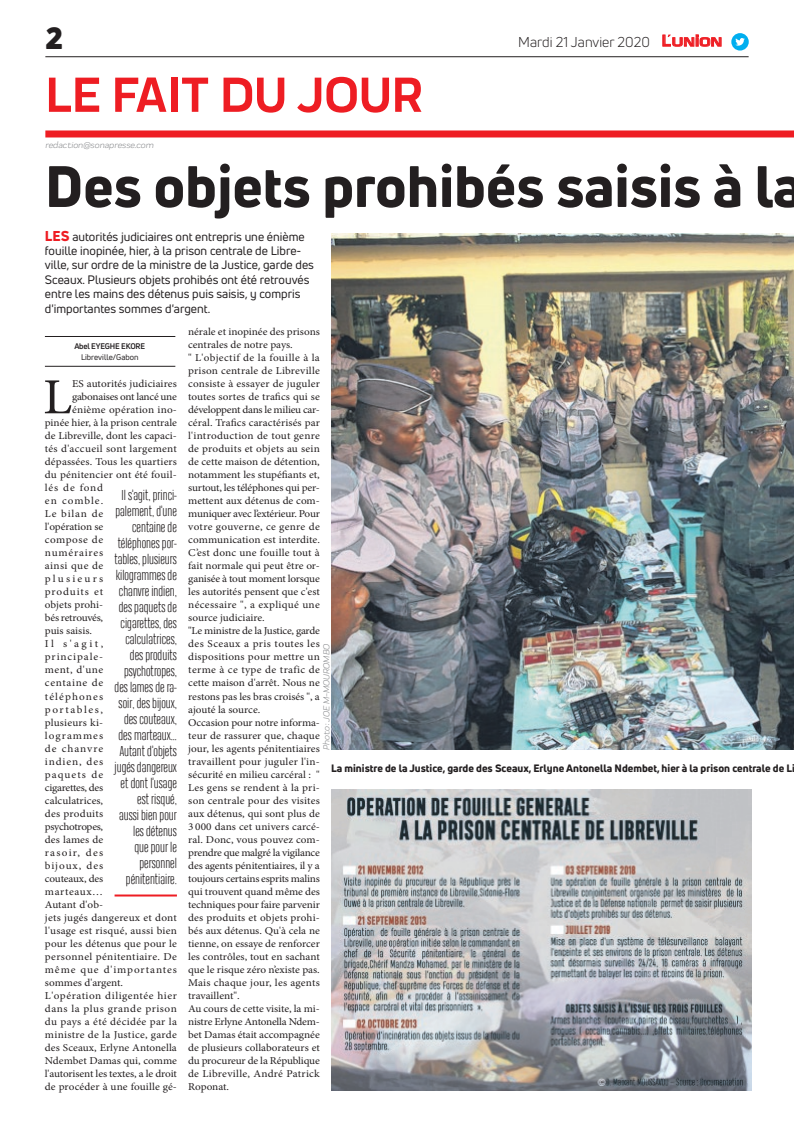
<style>
.page{position:relative;width:794px;height:1129px;background:#fff}
.page>*{position:absolute;margin:0;border:0;box-sizing:border-box;transform-origin:0 0}
.t1{font:800 57px "Uni Neue";color:#231f20}
.t2{font:700 51px "Praktika";color:#ee1d23}
.t3{font:50.5px "Minion Pro";color:#231f20;scale:1.07 1}
.t4{font:900 30px "Uni Neue";color:#231f20}
.t5{font:14px "Uni Neue";color:#231f20}
.t6{font:300 13.3px/16px "Heading Compressed Pro";color:#231f20;text-align:right}
.t7{font:12px/14.4px "Uni Neue";color:#231f20}
.t8{font:10.5px/13px "Minion Pro";letter-spacing:.005em;color:#231f20;scale:1.07 1}
.t9{font:800 10.5px "Uni Neue";color:#231f20}
.t10{font:10.5px "Minion Pro";letter-spacing:.025em;color:#231f20;scale:1.07 1}
.t11{font:10.5px "Minion Pro";letter-spacing:.045em;color:#231f20;scale:1.07 1}
.t12{font:10.5px "Minion Pro";letter-spacing:-.025em;color:#231f20;scale:1.07 1}
.t13{font:10.5px "Minion Pro";letter-spacing:.03em;color:#231f20;scale:1.07 1}
.t14{font:10.5px "Minion Pro";letter-spacing:-.015em;color:#231f20;scale:1.07 1}
.t15{font:10.5px "Minion Pro";letter-spacing:.08em;color:#231f20;scale:1.07 1}
.t16{font:10.5px "Minion Pro";letter-spacing:.075em;color:#231f20;scale:1.07 1}
.t17{font:10.5px "Minion Pro";letter-spacing:.085em;color:#231f20;scale:1.07 1}
.t18{font:10.5px "Minion Pro";letter-spacing:.095em;color:#231f20;scale:1.07 1}
.t19{font:10.5px "Minion Pro";letter-spacing:-.03em;color:#231f20;scale:1.07 1}
.t20{font:10.5px "Minion Pro";letter-spacing:.035em;color:#231f20;scale:1.07 1}
.t21{font:10.5px "Minion Pro";letter-spacing:.06em;color:#231f20;scale:1.07 1}
.t22{font:10.5px "Minion Pro";letter-spacing:.14em;color:#231f20;scale:1.07 1}
.t23{font:10.5px "Minion Pro";letter-spacing:.11em;color:#231f20;scale:1.07 1}
.t24{font:10.5px "Minion Pro";letter-spacing:.195em;color:#231f20;scale:1.07 1}
.t25{font:10.5px "Minion Pro";letter-spacing:.09em;color:#231f20;scale:1.07 1}
.t26{font:10.5px "Minion Pro";letter-spacing:.05em;color:#231f20;scale:1.07 1}
.t27{font:italic 9px "Praktika";color:#818386}
.t28{font:8px "Uni Neue";color:#231f20}
.t29{font:700 8px "Uni Neue";letter-spacing:-.02em;color:#231f20}
.s1{font-family:"Eurostile";font-weight:600;font-size:14.9px;color:#ee1d23}
.s2{font-family:"Eurostile";font-weight:600;font-size:11.4px;color:#ee1d23}
.s3{font-weight:800;font-size:14px;color:#ee1d23}
</style>
<div class="page">
<hr style="left:45px;top:56px;width:703px;height:1px;background:#231f20">
<div style="left:45px;top:130px;width:749px;height:7px;background:#ee1d23"></div>
<img style="left:332px;top:789px;width:420px;height:301px">
<svg style="left:662px;top:34px;width:60px;height:13px"></svg>
<div style="left:731px;top:33px;width:17px;height:18px;background:#00aeef;border-radius:50%"></div>
<svg style="left:735px;top:38px;width:10px;height:8px"></svg>
<hr style="left:45px;top:366px;width:130px;height:1px;background:#231f20">
<hr style="left:45px;top:336px;width:130px;height:1px;background:#231f20">
<hr style="left:115px;top:894px;width:62px;height:2px;background:#ee1d23">
<img style="left:331px;top:233px;width:463px;height:516px">
<h3 class="t4" style="left:45px;top:17px;width:19px">2</h3>
<h2 class="t2" style="left:45px;top:54px;width:378px">LE FAIT DU JOUR</h2>
<p class="t27" style="left:45px;top:139px;width:110px">redaction@sonapresse.com</p>
<h3 class="t5" style="left:518px;top:33px;width:205px">Mardi 21 Janvier 2020 <span class="s1">L</span><span class="s2">UNION</span></h3>
<h1 class="t1" style="left:45px;top:148px;width:760px">Des objets prohibés saisis à la</h1>
<p class="t7" style="left:45px;top:229px;width:270px"><span class="s3">LES</span> autorités judiciaires ont entrepris une énième fouille inopinée, hier, à la prison centrale de Libre&shy;ville, sur ordre de la ministre de la Justice, garde des Sceaux. Plusieurs objets prohibés ont été retrouvés entre les mains des détenus puis saisis, y compris d'importantes sommes d'argent.</p>
<p class="t29" style="left:74px;top:341px;width:72px">Abel EYEGHE EKORE</p>
<p class="t28" style="left:81px;top:352px;width:59px">Libreville/Gabon</p>
<p class="t8" style="left:188px;top:325px;width:125px">nérale et inopinée des prisons centrales de notre pays.<br>" L'objectif de la fouille à la prison centrale de Libreville consiste à essayer de juguler toutes sortes de trafics qui se développent dans le milieu car&shy;céral. Trafics caractérisés par l'introduction de tout genre de produits et objets au sein de cette maison de détention, notamment les stupéfiants et, surtout, les téléphones qui per&shy;mettent aux détenus de com&shy;muniquer avec l’extérieur. Pour votre gouverne, ce genre de communication est interdite.<br>C’est donc une fouille tout à fait normale qui peut être or&shy;ganisée à tout moment lorsque les autorités pensent que c'est nécessaire ", a expliqué une source judiciaire.<br>"Le ministre de la Justice, garde des Sceaux a pris toutes les dispositions pour mettre un terme à ce type de trafic de cette maison d'arrêt. Nous ne restons pas les bras croisés ", a ajouté la source.<br>Occasion pour notre informa&shy;teur de rassurer que, chaque jour, les agents pénitentiaires travaillent pour juguler l'in&shy;sécurité en milieu carcéral : "<br>Les gens se rendent à la pri&shy;son centrale pour des visites aux détenus, qui sont plus de<br>3 000 dans cet univers carcé&shy;ral. Donc, vous pouvez com&shy;prendre que malgré la vigilance des agents pénitentiaires, il y a toujours certains esprits malins qui trouvent quand même des techniques pour faire parvenir des produits et objets prohi&shy;bés aux détenus. Qu'à cela ne tienne, on essaye de renforcer les contrôles, tout en sachant que le risque zéro n’existe pas.<br>Mais chaque jour, les agents travaillent".<br>Au cours de cette visite, la mi&shy;nistre Erlyne Antonella Ndem&shy;bet Damas était accompagnée de plusieurs collaborateurs et du procureur de la République de Libreville, André Patrick<br>Roponat.</p>
<h3 class="t3" style="left:43px;top:363px;width:29px">L</h3>
<p class="t8" style="left:72px;top:377px;width:99px">ES autorités judiciaires</p>
<p class="t12" style="left:72px;top:390px;width:99px">gabonaises ont lancé une</p>
<p class="t8" style="left:72px;top:403px;width:99px">énième opération ino-</p>
<p class="t8" style="left:45px;top:416px;width:125px">pinée hier, à la prison centrale</p>
<p class="t8" style="left:45px;top:429px;width:125px">de Libreville, dont les capaci-</p>
<p class="t10" style="left:45px;top:442px;width:125px">tés d'accueil sont largement</p>
<p class="t8" style="left:45px;top:455px;width:125px">dépassées. Tous les quartiers</p>
<p class="t8" style="left:45px;top:468px;width:125px">du pénitencier ont été fouil-</p>
<p class="t16" style="left:45px;top:481px;width:56px">lés de fond</p>
<p class="t17" style="left:45px;top:494px;width:56px">en comble.</p>
<p class="t16" style="left:45px;top:507px;width:56px">Le bilan de</p>
<p class="t8" style="left:45px;top:520px;width:56px">l'opération se</p>
<p class="t11" style="left:45px;top:533px;width:56px">compose de</p>
<p class="t16" style="left:45px;top:546px;width:56px">numéraires</p>
<p class="t20" style="left:45px;top:559px;width:56px">ainsi que de</p>
<p class="t24" style="left:45px;top:572px;width:56px">plusieurs</p>
<p class="t16" style="left:45px;top:585px;width:56px">produits et</p>
<p class="t8" style="left:45px;top:598px;width:56px">objets prohi-</p>
<p class="t12" style="left:45px;top:611px;width:56px">bés retrouvés,</p>
<p class="t8" style="left:45px;top:624px;width:46px">puis saisis.</p>
<p class="t8" style="left:45px;top:637px;width:56px">Il s'agit,</p>
<p class="t15" style="left:45px;top:650px;width:56px">principale-</p>
<p class="t8" style="left:45px;top:663px;width:56px">ment, d'une</p>
<p class="t21" style="left:45px;top:676px;width:56px">centaine de</p>
<p class="t18" style="left:45px;top:689px;width:56px">téléphones</p>
<p class="t22" style="left:45px;top:702px;width:56px">portables,</p>
<p class="t8" style="left:45px;top:715px;width:56px">plusieurs ki-</p>
<p class="t25" style="left:45px;top:728px;width:56px">logrammes</p>
<p class="t17" style="left:45px;top:741px;width:56px">de chanvre</p>
<p class="t15" style="left:45px;top:754px;width:56px">indien, des</p>
<p class="t18" style="left:45px;top:767px;width:56px">paquets de</p>
<p class="t12" style="left:45px;top:780px;width:56px">cigarettes, des</p>
<p class="t8" style="left:45px;top:793px;width:56px">calculatrices,</p>
<p class="t10" style="left:45px;top:806px;width:56px">des produits</p>
<p class="t19" style="left:45px;top:819px;width:56px">psychotropes,</p>
<p class="t8" style="left:45px;top:832px;width:56px">des lames de</p>
<p class="t23" style="left:45px;top:845px;width:56px">rasoir, des</p>
<p class="t17" style="left:45px;top:858px;width:56px">bijoux, des</p>
<p class="t14" style="left:45px;top:871px;width:56px">couteaux, des</p>
<p class="t26" style="left:45px;top:884px;width:56px">marteaux…</p>
<p class="t8" style="left:45px;top:897px;width:56px">Autant d'ob-</p>
<p class="t8" style="left:45px;top:910px;width:125px">jets jugés dangereux et dont</p>
<p class="t8" style="left:45px;top:923px;width:125px">l'usage est risqué, aussi bien</p>
<p class="t8" style="left:45px;top:936px;width:125px">pour les détenus que pour le</p>
<p class="t13" style="left:45px;top:949px;width:125px">personnel pénitentiaire. De</p>
<p class="t15" style="left:45px;top:962px;width:125px">même que d'importantes</p>
<p class="t8" style="left:45px;top:975px;width:75px">sommes d'argent.</p>
<p class="t11" style="left:45px;top:988px;width:125px">L'opération diligentée hier</p>
<p class="t11" style="left:45px;top:1001px;width:125px">dans la plus grande prison</p>
<p class="t13" style="left:45px;top:1014px;width:125px">du pays a été décidée par la</p>
<p class="t10" style="left:45px;top:1027px;width:125px">ministre de la Justice, garde</p>
<p class="t8" style="left:45px;top:1040px;width:125px">des Sceaux, Erlyne Antonella</p>
<p class="t8" style="left:45px;top:1053px;width:125px">Ndembet Damas qui, comme</p>
<p class="t14" style="left:45px;top:1066px;width:125px">l'autorisent les textes, a le droit</p>
<p class="t8" style="left:45px;top:1079px;width:125px">de procéder à une fouille gé-</p>
<p class="t6" style="left:115px;top:489px;width:64px">Il s’agit, princi&shy;palement, d’une centaine de téléphones por&shy;tables, plusieurs kilogrammes de chanvre indien, des paquets de cigarettes, des calculatrices, des produits psychotropes, des lames de ra&shy;soir, des bijoux, des couteaux, des marteaux…<br>Autant d’objets jugés dangereux et dont l’usage est risqué, aussi bien pour les détenus<br>que pour le personnel pénitentiaire.</p>
<p class="t27" style="left:320px;top:749px;width:108px;rotate:-90deg">Photo : JOE M-MOUROMBO</p>
<p class="t9" style="left:331px;top:761px;width:465px">La ministre de la Justice, garde des Sceaux, Erlyne Antonella Ndembet, hier à la prison centrale de Li</p>
</div>
